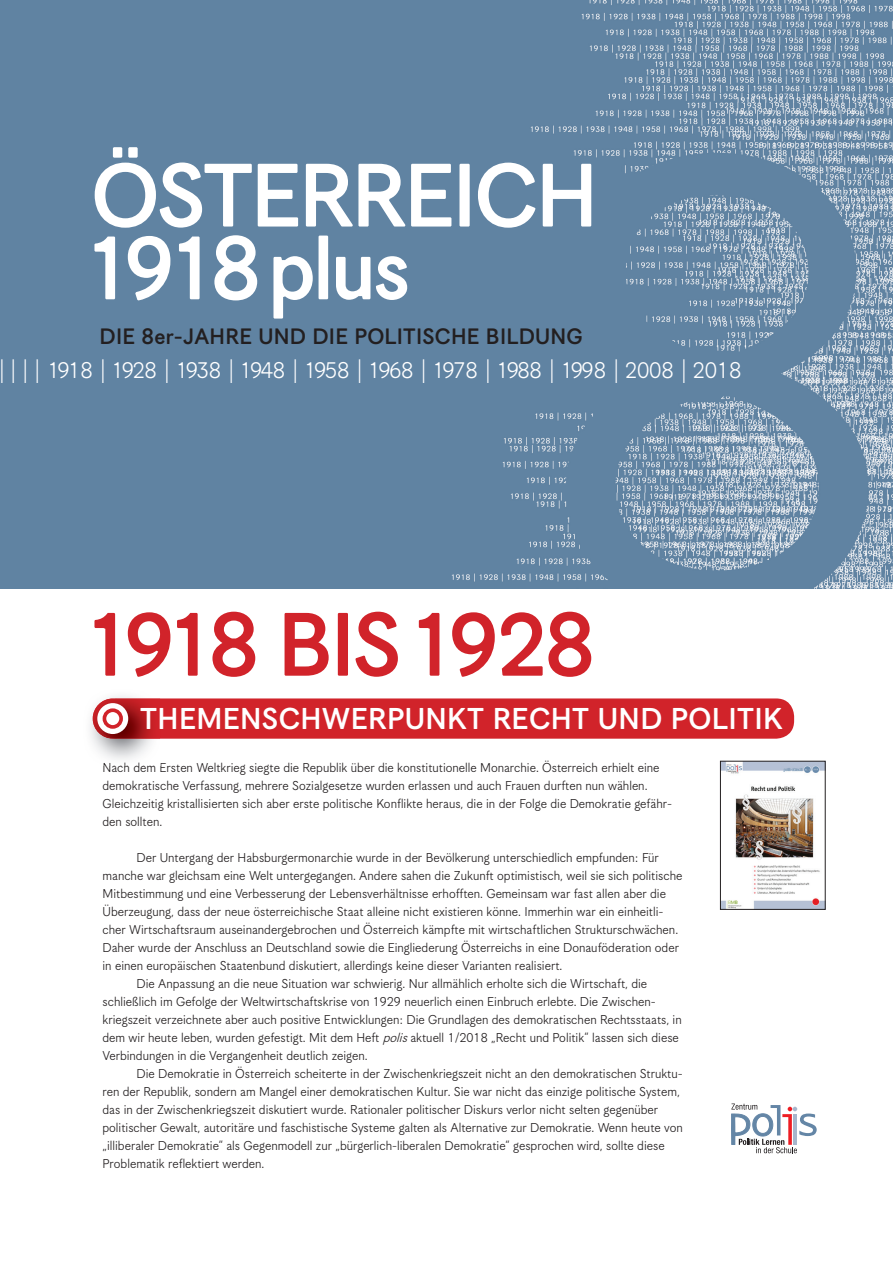
<style>
.page{position:relative;width:893px;height:1263px;background:#fff}
.page>*{position:absolute;margin:0;border:0;box-sizing:border-box;transform-origin:0 0}
.t1{font:96.9px/72.8px "Korpus Grotesk D";letter-spacing:-.03em;color:#fff}
.t2{font:96.9px "Korpus Grotesk D";letter-spacing:-.06em;color:#d1232a}
.t3{font:32.4px "Korpus Grotesk D";letter-spacing:.01em;color:#fff}
.t4{font:25.05px "Korpus Grotesk A";letter-spacing:-.07em;color:#fff}
.t5{font:24px "Korpus Grotesk D";letter-spacing:.01em;color:#231f20}
.t6{font:14.25px/18px "Korpus Grotesk A";color:#231f20}
.s1{font-style:italic}
</style>
<div class="page">
<div style="left:0;top:0;width:893px;height:589px;background:#6083a2"></div>
<img style="left:452px;top:0;width:441px;height:589px">
<svg style="left:731px;top:1103px;width:86px;height:50px"></svg>
<div style="left:427px;top:372px;width:293px;height:29px;background:#6083a2"></div>
<div style="left:489px;top:162px;width:132px;height:248px;background:#6083a2"></div>
<div style="left:526px;top:330px;width:132px;height:67px;background:#6083a2"></div>
<div style="left:98px;top:698px;width:696px;height:41px;background:#d1232a;border-radius:18px"></div>
<img style="left:104px;top:760px;width:51px;height:6px">
<img style="left:93px;top:699px;width:5px;height:40px">
<img style="left:98px;top:698px;width:62px;height:41px">
<div style="left:97px;top:703px;width:31px;height:31px;background:#fff;border-radius:50%"></div>
<div style="left:103px;top:708px;width:20px;height:21px;border:4px solid #d1232a;border-radius:50%"></div>
<img style="left:722px;top:763px;width:102px;height:145px">
<div style="left:720px;top:761px;width:106px;height:149px;border:1px solid #231f20"></div>
<h1 class="t1" style="left:84px;top:159px;width:516px">ÖSTERREICH<br>1918PLUS</h1>
<h3 class="t5" style="left:100px;top:323px;width:485px">DIE 8ER-JAHRE UND DIE POLITISCHE BILDUNG</h3>
<h3 class="t4" style="left:-2px;top:357px;width:744px">| | | | 1918 | 1928 | 1938 | 1948 | 1958 | 1968 | 1978 | 1988 | 1998 | 2008 | 2018</h3>
<h1 class="t2" style="left:84px;top:590px;width:513px">1918 BIS 1928</h1>
<h2 class="t3" style="left:140px;top:700px;width:644px">THEMENSCHWERPUNKT RECHT UND POLITIK</h2>
<p class="t6" style="left:102px;top:758px;width:571px">Nach dem Ersten Weltkrieg siegte die Republik über die konstitutionelle Monarchie. Österreich erhielt eine demokratische Verfassung, mehrere Sozialgesetze wurden erlassen und auch Frauen durften nun wählen.<br>Gleichzeitig kristallisierten sich aber erste politische Konflikte heraus, die in der Folge die Demokratie gefähr&shy;den sollten.</p>
<p class="t6" style="left:137px;top:848px;width:524px">Der Untergang der Habsburgermonarchie wurde in der Bevölkerung unterschiedlich empfunden: Für</p>
<p class="t6" style="left:102px;top:866px;width:582px">manche war gleichsam eine Welt untergegangen. Andere sahen die Zukunft optimistisch, weil sie sich politische</p>
<p class="t6" style="left:102px;top:884px;width:565px">Mitbestimmung und eine Verbesserung der Lebensverhältnisse erhofften. Gemeinsam war fast allen aber die</p>
<p class="t6" style="left:102px;top:902px;width:563px">Überzeugung, dass der neue österreichische Staat alleine nicht existieren könne. Immerhin war ein einheitli-</p>
<p class="t6" style="left:102px;top:920px;width:577px">cher Wirtschaftsraum auseinandergebrochen und Österreich kämpfte mit wirtschaftlichen Strukturschwächen.</p>
<p class="t6" style="left:102px;top:938px;width:578px">Daher wurde der Anschluss an Deutschland sowie die Eingliederung Österreichs in eine Donauföderation oder</p>
<p class="t6" style="left:102px;top:956px;width:461px">in einen europäischen Staatenbund diskutiert, allerdings keine dieser Varianten realisiert.</p>
<p class="t6" style="left:137px;top:974px;width:512px">Die Anpassung an die neue Situation war schwierig. Nur allmählich erholte sich die Wirtschaft, die</p>
<p class="t6" style="left:102px;top:992px;width:555px">schließlich im Gefolge der Weltwirtschaftskrise von 1929 neuerlich einen Einbruch erlebte. Die Zwischen-</p>
<p class="t6" style="left:102px;top:1010px;width:581px">kriegszeit verzeichnete aber auch positive Entwicklungen: Die Grundlagen des demokratischen Rechtsstaats, in</p>
<p class="t6" style="left:102px;top:1028px;width:578px">dem wir heute leben, wurden gefestigt. Mit dem Heft <span class="s1">polis</span>aktuell 1/2018 „Recht und Politik“ lassen sich diese</p>
<p class="t6" style="left:102px;top:1046px;width:267px">Verbindungen in die Vergangenheit deutlich zeigen.</p>
<p class="t6" style="left:136px;top:1064px;width:548px">Die Demokratie in Österreich scheiterte in der Zwischenkriegszeit nicht an den demokratischen Struktu-</p>
<p class="t6" style="left:102px;top:1082px;width:579px">ren der Republik, sondern am Mangel einer demokratischen Kultur. Sie war nicht das einzige politische System,</p>
<p class="t6" style="left:102px;top:1100px;width:557px">das in der Zwischenkriegszeit diskutiert wurde. Rationaler politischer Diskurs verlor nicht selten gegenüber</p>
<p class="t6" style="left:102px;top:1118px;width:582px">politischer Gewalt, autoritäre und faschistische Systeme galten als Alternative zur Demokratie. Wenn heute von</p>
<p class="t6" style="left:102px;top:1136px;width:564px">„illiberaler Demokratie“ als Gegenmodell zur „bürgerlich-liberalen Demokratie“ gesprochen wird, sollte diese</p>
<p class="t6" style="left:102px;top:1154px;width:163px">Problematik reflektiert werden.</p>
</div>
